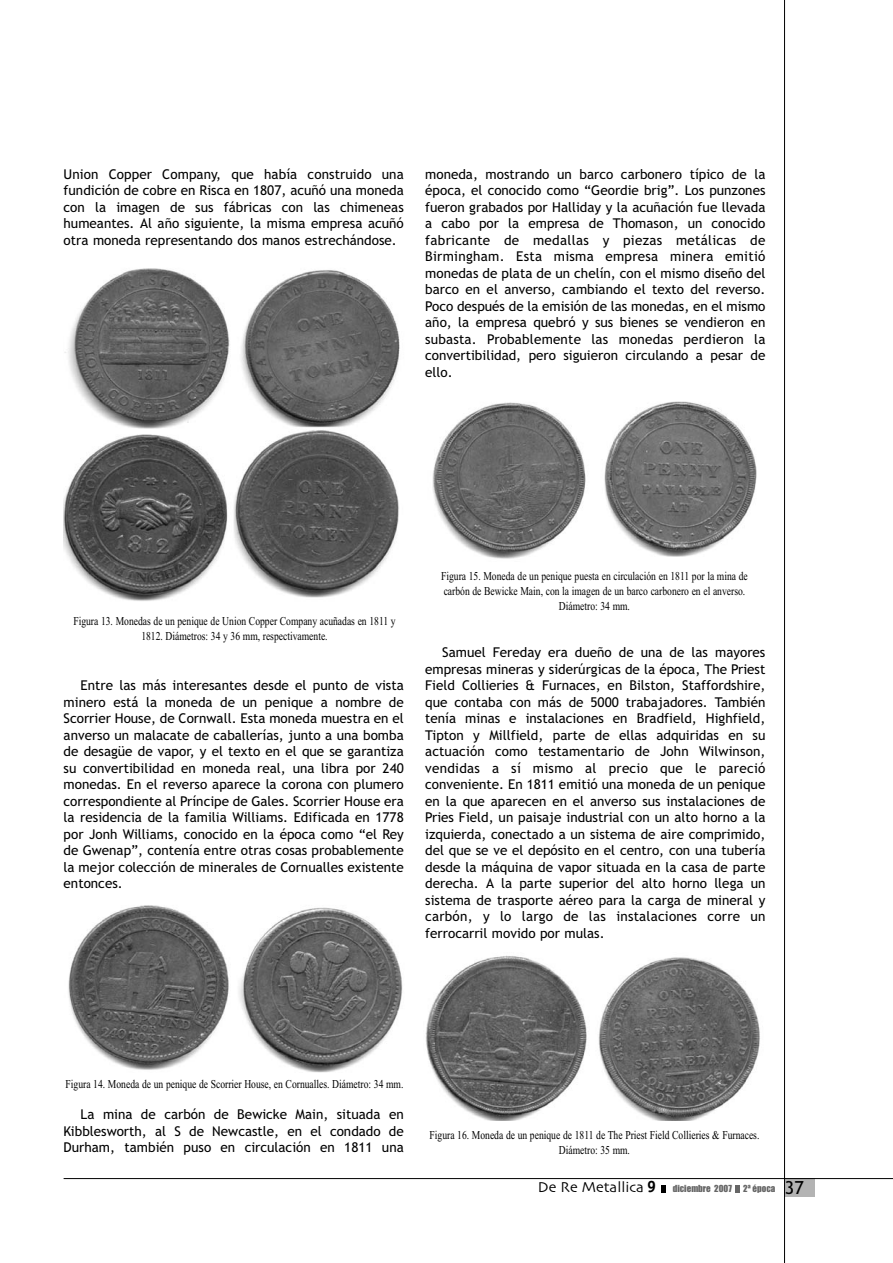
<style>
.page{position:relative;width:893px;height:1263px;background:#fff}
.page>*{position:absolute;margin:0;border:0;box-sizing:border-box;transform-origin:0 0}
.t1{font:15px "Skia";color:#000}
.t2{font:13.5px/16.5px "Trebuchet MS";color:#000;text-align:justify}
.t3{font:12px/15px "Times New Roman";color:#000;text-align:center;scale:.8 1}
.t4{font:9px "Impact";color:#666}
.s1{font-family:"Officina Sans";font-weight:700;font-size:16.5px}
.s2{font-family:"Impact";font-size:9px;color:#666}
.s3{font-family:"Trebuchet MS";font-size:18px;color:#000}
</style>
<div class="page">
<div style="left:784px;top:1179px;width:31px;height:18px;background:#b3b3b3"></div>
<hr style="left:784px;top:0;width:1px;height:1263px;background:#000">
<hr style="left:64px;top:1178px;width:828px;height:1px;background:#000">
<svg style="left:661px;top:1185px;width:5px;height:7px"></svg>
<svg style="left:735px;top:1185px;width:5px;height:7px"></svg>
<img style="left:68px;top:905px;width:335px;height:167px">
<img style="left:425px;top:955px;width:335px;height:166px">
<img style="left:432px;top:401px;width:325px;height:158px">
<img style="left:64px;top:268px;width:336px;height:333px">
<p class="t2" style="left:64px;top:167px;width:342px">Union Copper Company, que había construido una fundición de cobre en Risca en 1807, acuñó una moneda con la imagen de sus fábricas con las chimeneas humeantes. Al año siguiente, la misma empresa acuñó otra moneda representando dos manos estrechándose.</p>
<p class="t2" style="left:425px;top:167px;width:342px">moneda, mostrando un barco carbonero típico de la época, el conocido como “Geordie brig”. Los punzones fueron grabados por Halliday y la acuñación fue llevada a cabo por la empresa de Thomason, un conocido fabricante de medallas y piezas metálicas de Birmingham. Esta misma empresa minera emitió monedas de plata de un chelín, con el mismo diseño del barco en el anverso, cambiando el texto del reverso.<br>Poco después de la emisión de las monedas, en el mismo año, la empresa quebró y sus bienes se vendieron en subasta. Probablemente las monedas perdieron la convertibilidad, pero siguieron circulando a pesar de ello.</p>
<p class="t3" style="left:73px;top:614px;width:404px">Figura 13. Monedas de un penique de Union Copper Company acuñadas en 1811 y<br>1812. Diámetros: 34 y 36 mm, respectivamente.</p>
<p class="t2" style="left:64px;top:678px;width:342px;text-indent:17px">Entre las más interesantes desde el punto de vista minero está la moneda de un penique a nombre de Scorrier House, de Cornwall. Esta moneda muestra en el anverso un malacate de caballerías, junto a una bomba de desagüe de vapor, y el texto en el que se garantiza su convertibilidad en moneda real, una libra por 240 monedas. En el reverso aparece la corona con plumero correspondiente al Príncipe de Gales. Scorrier House era la residencia de la familia Williams. Edificada en 1778 por Jonh Williams, conocido en la época como “el Rey de Gwenap”, contenía entre otras cosas probablemente la mejor colección de minerales de Cornualles existente entonces.</p>
<p class="t3" style="left:441px;top:570px;width:385px">Figura 15. Moneda de un penique puesta en circulación en 1811 por la mina de carbón de Bewicke Main, con la imagen de un barco carbonero en el anverso.<br>Diámetro: 34 mm.</p>
<p class="t2" style="left:425px;top:645px;width:342px;text-indent:17px">Samuel Fereday era dueño de una de las mayores empresas mineras y siderúrgicas de la época, The Priest Field Collieries &amp; Furnaces, en Bilston, Staffordshire, que contaba con más de 5000 trabajadores. También tenía minas e instalaciones en Bradfield, Highfield, Tipton y Millfield, parte de ellas adquiridas en su actuación como testamentario de John Wilwinson, vendidas a sí mismo al precio que le pareció conveniente. En 1811 emitió una moneda de un penique en la que aparecen en el anverso sus instalaciones de Pries Field, un paisaje industrial con un alto horno a la izquierda, conectado a un sistema de aire comprimido, del que se ve el depósito en el centro, con una tubería desde la máquina de vapor situada en la casa de parte derecha. A la parte superior del alto horno llega un sistema de trasporte aéreo para la carga de mineral y carbón, y lo largo de las instalaciones corre un ferrocarril movido por mulas.</p>
<p class="t3" style="left:66px;top:1077px;width:424px">Figura 14. Moneda de un penique de Scorrier House, en Cornualles. Diámetro: 34 mm.</p>
<p class="t2" style="left:64px;top:1107px;width:342px;text-indent:17px">La mina de carbón de Bewicke Main, situada en Kibblesworth, al S de Newcastle, en el condado de Durham, también puso en circulación en 1811 una</p>
<p class="t3" style="left:429px;top:1129px;width:414px">Figura 16. Moneda de un penique de 1811 de The Priest Field Collieries &amp; Furnaces.<br>Diámetro: 35 mm.</p>
<p class="t1" style="left:538px;top:1181px;width:196px">De Re Metallica <span class="s1">9</span> <span class="s2">diciembre 2007</span></p>
<p class="t4" style="left:743px;top:1186px;width:62px">2ª época <span class="s3">37</span></p>
</div>
